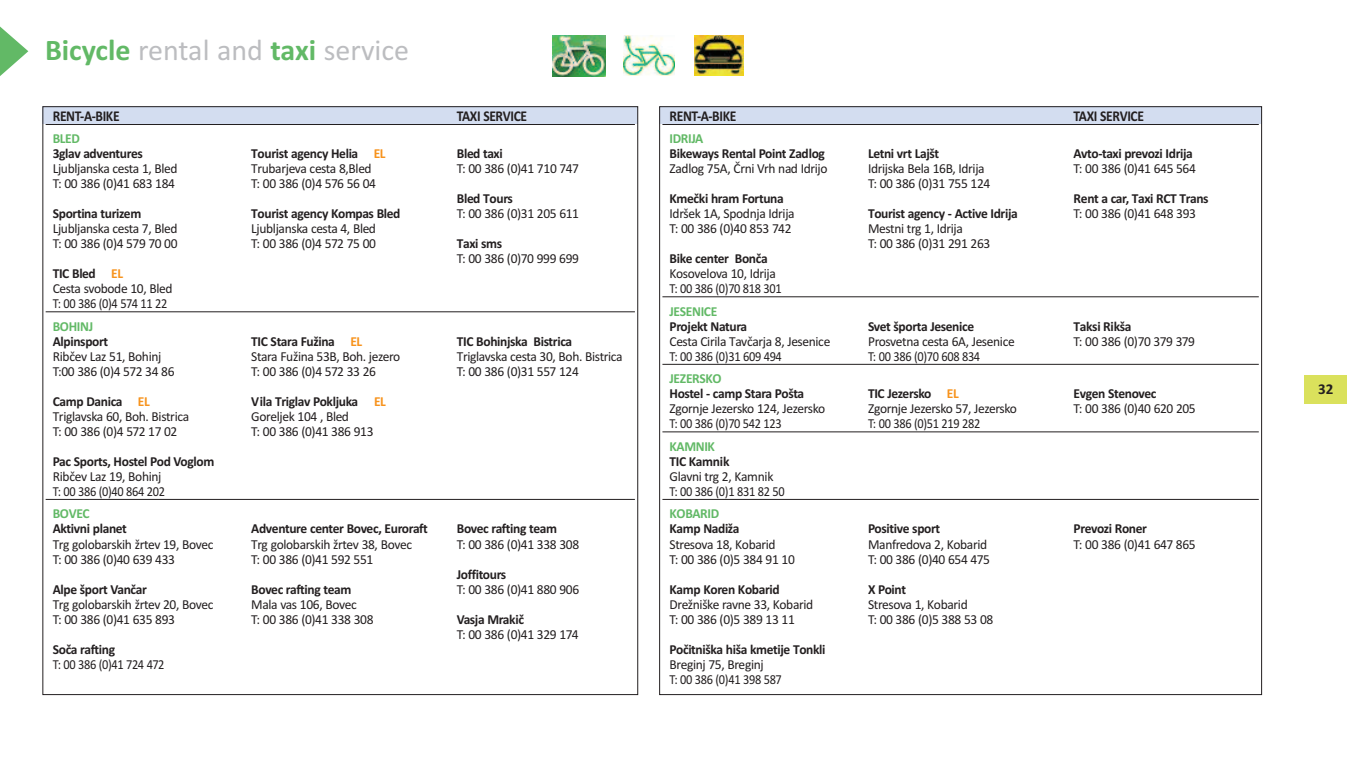
<style>
.page{position:relative;width:1347px;height:780px;background:#fff}
.page>*{position:absolute;margin:0;border:0;box-sizing:border-box;transform-origin:0 0}
.t1{font:30px "Calibri";color:#bcbdc0}
.t2{font:700 15px "Calibri";letter-spacing:-.025em;color:#231f20;scale:.9 1}
.t3{font:700 15px "Calibri";letter-spacing:-.025em;color:#231f20}
.t4{font:13.75px/15px "Calibri";letter-spacing:-.025em;color:#231f20}
.t5{font:700 13.75px "Calibri";letter-spacing:-.025em;color:#231f20}
.t6{font:13.75px "Calibri";letter-spacing:-.025em;color:#231f20;scale:.9 1}
.t7{font:700 13.75px "Calibri";letter-spacing:-.025em;color:#62b966}
.s1{font-weight:700;color:#62b966}
.s2{color:#f7931d}
.s3{font-weight:700}
.s4{font-weight:700;color:#f7931d}
</style>
<div class="page">
<div style="left:659px;top:106px;width:602px;height:18px;background:#d3ddf0"></div>
<div style="left:43px;top:106px;width:595px;height:18px;background:#d3ddf0"></div>
<div style="left:1304px;top:376px;width:42px;height:28px;background:#dae15c"></div>
<svg style="left:0;top:26px;width:28px;height:50px"></svg>
<hr style="left:46px;top:124px;width:589px;height:1px;background:#231f20">
<hr style="left:46px;top:311px;width:589px;height:1px;background:#231f20">
<hr style="left:46px;top:499px;width:589px;height:1px;background:#231f20">
<hr style="left:662px;top:124px;width:596px;height:1px;background:#231f20">
<hr style="left:662px;top:296px;width:596px;height:1px;background:#231f20">
<hr style="left:662px;top:364px;width:596px;height:1px;background:#231f20">
<hr style="left:662px;top:431px;width:596px;height:1px;background:#231f20">
<hr style="left:662px;top:499px;width:596px;height:1px;background:#231f20">
<img style="left:553px;top:35px;width:53px;height:42px">
<svg style="left:626px;top:75px;width:46px;height:1px"></svg>
<img style="left:624px;top:35px;width:51px;height:40px">
<div style="left:694px;top:35px;width:53px;height:42px;background:linear-gradient(to bottom,#fff,#fff)"></div>
<img style="left:694px;top:35px;width:49px;height:41px">
<h1 class="t1" style="left:45px;top:33px;width:365px"><span class="s1">Bicycle</span> rental and <span class="s1">taxi</span> service</h1>
<p class="t2" style="left:53px;top:107px;width:76px">RENT-A-BIKE</p>
<p class="t2" style="left:457px;top:107px;width:80px">TAXI SERVICE</p>
<p class="t7" style="left:53px;top:130px;width:29px">BLED</p>
<p class="t5" style="left:53px;top:145px;width:92px">3glav adventures</p>
<p class="t5" style="left:251px;top:145px;width:136px">Tourist agency Helia <span class="s2">EL</span></p>
<p class="t5" style="left:457px;top:145px;width:47px">Bled taxi</p>
<p class="t4" style="left:53px;top:161px;width:126px">Ljubljanska cesta 1, Bled</p>
<p class="t4" style="left:251px;top:161px;width:122px">Trubarjeva cesta 8,Bled</p>
<p class="t4" style="left:457px;top:161px;width:123px">T: 00 386 (0)41 710 747</p>
<p class="t4" style="left:53px;top:176px;width:124px">T: 00 386 (0)41 683 184</p>
<p class="t4" style="left:251px;top:176px;width:126px">T: 00 386 (0)4 576 56 04</p>
<p class="t5" style="left:457px;top:190px;width:58px">Bled Tours</p>
<p class="t5" style="left:53px;top:205px;width:90px">Sportina turizem</p>
<p class="t5" style="left:251px;top:205px;width:151px">Tourist agency Kompas Bled</p>
<p class="t4" style="left:457px;top:206px;width:124px">T: 00 386 (0)31 205 611</p>
<p class="t4" style="left:53px;top:221px;width:126px">Ljubljanska cesta 7, Bled</p>
<p class="t4" style="left:251px;top:221px;width:126px">Ljubljanska cesta 4, Bled</p>
<p class="t4" style="left:53px;top:236px;width:126px">T: 00 386 (0)4 579 70 00</p>
<p class="t4" style="left:251px;top:236px;width:126px">T: 00 386 (0)4 572 75 00</p>
<p class="t5" style="left:457px;top:235px;width:47px">Taxi sms</p>
<p class="t4" style="left:457px;top:251px;width:124px">T: 00 386 (0)70 999 699</p>
<p class="t4" style="left:53px;top:266px;width:121px"><span class="s3">TIC Bled</span> <span class="s4">EL<br></span>Cesta svobode 10, Bled<br>T: 00 386 (0)4 574 11 22</p>
<p class="t7" style="left:53px;top:318px;width:42px">BOHINJ</p>
<p class="t5" style="left:53px;top:333px;width:57px">Alpinsport</p>
<p class="t5" style="left:251px;top:333px;width:112px">TIC Stara Fužina <span class="s2">EL</span></p>
<p class="t5" style="left:457px;top:333px;width:117px">TIC Bohinjska Bistrica</p>
<p class="t4" style="left:53px;top:348px;width:110px">Ribčev Laz 51, Bohinj</p>
<p class="t4" style="left:251px;top:348px;width:151px">Stara Fužina 53B, Boh. jezero</p>
<p class="t4" style="left:457px;top:348px;width:167px">Triglavska cesta 30, Boh. Bistrica</p>
<p class="t4" style="left:53px;top:363px;width:123px">T:00 386 (0)4 572 34 86</p>
<p class="t4" style="left:251px;top:363px;width:126px">T: 00 386 (0)4 572 33 26</p>
<p class="t4" style="left:457px;top:363px;width:123px">T: 00 386 (0)31 557 124</p>
<p class="t5" style="left:53px;top:393px;width:99px">Camp Danica <span class="s2">EL</span></p>
<p class="t5" style="left:251px;top:393px;width:136px">Vila Triglav Pokljuka <span class="s2">EL</span></p>
<p class="t4" style="left:53px;top:408px;width:138px">Triglavska 60, Boh. Bistrica</p>
<p class="t4" style="left:251px;top:408px;width:99px">Goreljek 104 , Bled</p>
<p class="t4" style="left:53px;top:423px;width:126px">T: 00 386 (0)4 572 17 02</p>
<p class="t4" style="left:251px;top:423px;width:124px">T: 00 386 (0)41 386 913</p>
<p class="t5" style="left:53px;top:453px;width:163px">Pac Sports, Hostel Pod Voglom</p>
<p class="t4" style="left:53px;top:468px;width:114px">Ribčev Laz 19, Bohinj<br>T: 00 386 (0)40 864 202</p>
<p class="t7" style="left:53px;top:505px;width:38px">BOVEC</p>
<p class="t5" style="left:53px;top:520px;width:76px">Aktivni planet</p>
<p class="t5" style="left:251px;top:520px;width:178px">Adventure center Bovec, Euroraft</p>
<p class="t5" style="left:457px;top:520px;width:102px">Bovec rafting team</p>
<p class="t4" style="left:53px;top:536px;width:162px">Trg golobarskih žrtev 19, Bovec</p>
<p class="t4" style="left:251px;top:536px;width:162px">Trg golobarskih žrtev 38, Bovec</p>
<p class="t4" style="left:457px;top:536px;width:124px">T: 00 386 (0)41 338 308</p>
<p class="t4" style="left:53px;top:551px;width:124px">T: 00 386 (0)40 639 433</p>
<p class="t4" style="left:251px;top:551px;width:123px">T: 00 386 (0)41 592 551</p>
<p class="t5" style="left:457px;top:565px;width:51px">Joffitours</p>
<p class="t5" style="left:53px;top:580px;width:96px">Alpe šport Vančar</p>
<p class="t5" style="left:251px;top:580px;width:102px">Bovec rafting team</p>
<p class="t4" style="left:457px;top:581px;width:124px">T: 00 386 (0)41 880 906</p>
<p class="t4" style="left:53px;top:596px;width:162px">Trg golobarskih žrtev 20, Bovec</p>
<p class="t4" style="left:251px;top:596px;width:107px">Mala vas 106, Bovec</p>
<p class="t4" style="left:53px;top:611px;width:124px">T: 00 386 (0)41 635 893</p>
<p class="t4" style="left:251px;top:611px;width:124px">T: 00 386 (0)41 338 308</p>
<p class="t5" style="left:457px;top:610px;width:69px">Vasja Mrakič</p>
<p class="t4" style="left:457px;top:626px;width:123px">T: 00 386 (0)41 329 174</p>
<p class="t5" style="left:53px;top:640px;width:64px">Soča rafting</p>
<p class="t6" style="left:53px;top:655px;width:126px">T: 00 386 (0)41 724 472</p>
<p class="t2" style="left:669px;top:107px;width:76px">RENT-A-BIKE</p>
<p class="t2" style="left:1073px;top:107px;width:80px">TAXI SERVICE</p>
<p class="t7" style="left:669px;top:130px;width:35px">IDRIJA</p>
<p class="t5" style="left:669px;top:145px;width:157px">Bikeways Rental Point Zadlog</p>
<p class="t5" style="left:868px;top:145px;width:73px">Letni vrt Lajšt</p>
<p class="t5" style="left:1073px;top:145px;width:121px">Avto-taxi prevozi Idrija</p>
<p class="t4" style="left:669px;top:161px;width:160px">Zadlog 75A, Črni Vrh nad Idrijo</p>
<p class="t4" style="left:868px;top:161px;width:118px">Idrijska Bela 16B, Idrija</p>
<p class="t4" style="left:1073px;top:161px;width:124px">T: 00 386 (0)41 645 564</p>
<p class="t4" style="left:868px;top:176px;width:124px">T: 00 386 (0)31 755 124</p>
<p class="t5" style="left:669px;top:190px;width:116px">Kmečki hram Fortuna</p>
<p class="t5" style="left:1073px;top:190px;width:136px">Rent a car, Taxi RCT Trans</p>
<p class="t4" style="left:669px;top:206px;width:127px">Idršek 1A, Spodnja Idrija</p>
<p class="t5" style="left:868px;top:205px;width:151px">Tourist agency - Active Idrija</p>
<p class="t4" style="left:1073px;top:206px;width:124px">T: 00 386 (0)41 648 393</p>
<p class="t4" style="left:669px;top:221px;width:123px">T: 00 386 (0)40 853 742</p>
<p class="t4" style="left:868px;top:221px;width:124px">Mestni trg 1, Idrija<br>T: 00 386 (0)31 291 263</p>
<p class="t5" style="left:669px;top:250px;width:100px">Bike center Bonča</p>
<p class="t4" style="left:669px;top:266px;width:114px">Kosovelova 10, Idrija<br>T: 00 386 (0)70 818 301</p>
<p class="t7" style="left:669px;top:303px;width:49px">JESENICE</p>
<p class="t5" style="left:669px;top:318px;width:79px">Projekt Natura</p>
<p class="t5" style="left:868px;top:318px;width:108px">Svet športa Jesenice</p>
<p class="t5" style="left:1073px;top:318px;width:59px">Taksi Rikša</p>
<p class="t4" style="left:669px;top:333px;width:162px">Cesta Cirila Tavčarja 8, Jesenice</p>
<p class="t4" style="left:868px;top:333px;width:148px">Prosvetna cesta 6A, Jesenice</p>
<p class="t4" style="left:1073px;top:333px;width:123px">T: 00 386 (0)70 379 379</p>
<p class="t6" style="left:669px;top:348px;width:126px">T: 00 386 (0)31 609 494</p>
<p class="t6" style="left:868px;top:348px;width:126px">T: 00 386 (0)70 608 834</p>
<p class="t7" style="left:669px;top:370px;width:54px">JEZERSKO</p>
<p class="t5" style="left:669px;top:385px;width:136px">Hostel - camp Stara Pošta</p>
<p class="t5" style="left:868px;top:385px;width:92px">TIC Jezersko <span class="s2">EL</span></p>
<p class="t5" style="left:1073px;top:385px;width:84px">Evgen Stenovec</p>
<p class="t4" style="left:669px;top:401px;width:157px">Zgornje Jezersko 124, Jezersko</p>
<p class="t4" style="left:868px;top:401px;width:150px">Zgornje Jezersko 57, Jezersko</p>
<p class="t4" style="left:1073px;top:401px;width:124px">T: 00 386 (0)40 620 205</p>
<p class="t6" style="left:669px;top:415px;width:126px">T: 00 386 (0)70 542 123</p>
<p class="t6" style="left:868px;top:415px;width:126px">T: 00 386 (0)51 219 282</p>
<p class="t7" style="left:669px;top:438px;width:47px">KAMNIK</p>
<p class="t5" style="left:669px;top:453px;width:61px">TIC Kamnik</p>
<p class="t4" style="left:669px;top:468px;width:117px">Glavni trg 2, Kamnik<br>T: 00 386 (0)1 831 82 50</p>
<p class="t7" style="left:669px;top:505px;width:51px">KOBARID</p>
<p class="t5" style="left:669px;top:520px;width:71px">Kamp Nadiža</p>
<p class="t5" style="left:868px;top:520px;width:74px">Positive sport</p>
<p class="t5" style="left:1073px;top:520px;width:75px">Prevozi Roner</p>
<p class="t4" style="left:669px;top:536px;width:108px">Stresova 18, Kobarid</p>
<p class="t4" style="left:868px;top:536px;width:121px">Manfredova 2, Kobarid</p>
<p class="t4" style="left:1073px;top:536px;width:124px">T: 00 386 (0)41 647 865</p>
<p class="t4" style="left:669px;top:551px;width:127px">T: 00 386 (0)5 384 91 10</p>
<p class="t4" style="left:868px;top:551px;width:124px">T: 00 386 (0)40 654 475</p>
<p class="t5" style="left:669px;top:580px;width:112px">Kamp Koren Kobarid</p>
<p class="t5" style="left:868px;top:580px;width:40px">X Point</p>
<p class="t4" style="left:669px;top:596px;width:145px">Drežniške ravne 33, Kobarid</p>
<p class="t4" style="left:868px;top:596px;width:101px">Stresova 1, Kobarid</p>
<p class="t4" style="left:669px;top:611px;width:127px">T: 00 386 (0)5 389 13 11</p>
<p class="t4" style="left:868px;top:611px;width:127px">T: 00 386 (0)5 388 53 08</p>
<p class="t5" style="left:669px;top:640px;width:157px">Počitniška hiša kmetije Tonkli</p>
<p class="t4" style="left:669px;top:656px;width:114px">Breginj 75, Breginj<br>T: 00 386 (0)41 398 587</p>
<p class="t3" style="left:1318px;top:380px;width:17px">32</p>
</div>
